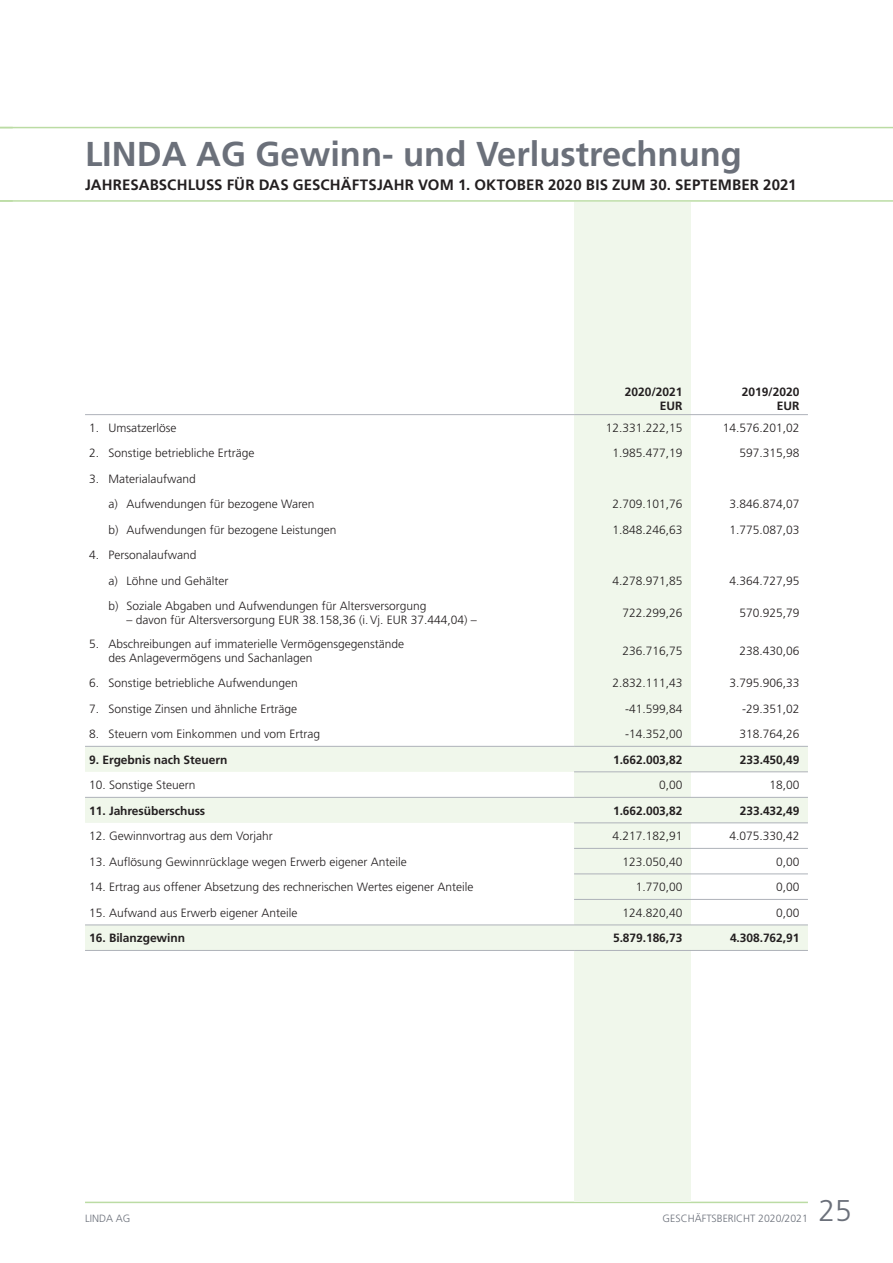
<style>
.page{position:relative;width:893px;height:1263px;background:#fff}
.page>*{position:absolute;margin:0;border:0;box-sizing:border-box;transform-origin:0 0}
.t1{font:700 34.5px "Frutiger LT Pro";color:#6b707a}
.t2{font:300 30px "Frutiger LT Pro";color:#6b707a}
.t3{font:700 15px "Frutiger LT Pro";letter-spacing:.01em;color:#231f20}
.t4{font:300 12px/25.5px "Frutiger LT Pro";color:#231f20}
.t5{font:700 12px/14.4px "Frutiger LT Pro";letter-spacing:-.005em;color:#231f20;text-align:right}
.t6{font:300 10.5px "Frutiger LT Pro";color:#6b707a}
</style>
<div class="page">
<hr style="left:85px;top:1201px;width:723px;height:2px;background:#bbdca4">
<hr style="left:0;top:127px;width:893px;height:1px;background:#bbdca4">
<hr style="left:0;top:200px;width:893px;height:2px;background:#bbdca4">
<div style="left:574px;top:202px;width:117px;height:999px;background:#f0f7eb"></div>
<svg style="left:85px;top:745px;width:723px;height:205px"></svg>
<hr style="left:85px;top:797px;width:489px;height:1px;background:#aeb2b9">
<hr style="left:85px;top:924px;width:489px;height:1px;background:#aeb2b9">
<hr style="left:85px;top:414px;width:489px;height:1px;background:#aeb2b9">
<hr style="left:574px;top:414px;width:117px;height:1px;background:#aeb2b9">
<hr style="left:691px;top:414px;width:117px;height:1px;background:#aeb2b9">
<hr style="left:85px;top:746px;width:489px;height:1px;background:#aeb2b9">
<hr style="left:574px;top:746px;width:117px;height:1px;background:#aeb2b9">
<hr style="left:691px;top:746px;width:117px;height:1px;background:#aeb2b9">
<hr style="left:85px;top:950px;width:489px;height:1px;background:#aeb2b9">
<hr style="left:574px;top:950px;width:117px;height:1px;background:#aeb2b9">
<hr style="left:691px;top:950px;width:117px;height:1px;background:#aeb2b9">
<hr style="left:574px;top:771px;width:117px;height:1px;background:#aeb2b9">
<hr style="left:691px;top:771px;width:117px;height:1px;background:#aeb2b9">
<hr style="left:574px;top:797px;width:117px;height:1px;background:#aeb2b9">
<hr style="left:691px;top:797px;width:117px;height:1px;background:#aeb2b9">
<hr style="left:574px;top:822px;width:117px;height:1px;background:#aeb2b9">
<hr style="left:691px;top:822px;width:117px;height:1px;background:#aeb2b9">
<hr style="left:574px;top:848px;width:117px;height:1px;background:#aeb2b9">
<hr style="left:691px;top:848px;width:117px;height:1px;background:#aeb2b9">
<hr style="left:574px;top:873px;width:117px;height:1px;background:#aeb2b9">
<hr style="left:691px;top:873px;width:117px;height:1px;background:#aeb2b9">
<hr style="left:574px;top:899px;width:117px;height:1px;background:#aeb2b9">
<hr style="left:691px;top:899px;width:117px;height:1px;background:#aeb2b9">
<hr style="left:574px;top:924px;width:117px;height:1px;background:#aeb2b9">
<hr style="left:691px;top:924px;width:117px;height:1px;background:#aeb2b9">
<h1 class="t1" style="left:85px;top:133px;width:658px">LINDA AG Gewinn- und Verlustrechnung</h1>
<p class="t3" style="left:85px;top:176px;width:21px">Jahre</p>
<p class="t3" style="left:130px;top:176px;width:269px">sabsch luss für das Gesch äftsjahr</p>
<p class="t3" style="left:418px;top:176px;width:68px">vom 1. Okt</p>
<p class="t3" style="left:505px;top:176px;width:16px">ober</p>
<p class="t3" style="left:548px;top:176px;width:138px">2020 bis zum 30. September</p>
<p class="t3" style="left:763px;top:176px;width:35px">2021</p>
<p class="t5" style="left:625px;top:385px;width:59px">2020/2021<br>EUR</p>
<p class="t5" style="left:742px;top:385px;width:59px">2019/2020<br>EUR</p>
<p class="t4" style="left:89px;top:415px;width:89px">1. Umsatzerlöse</p>
<p class="t4" style="left:606px;top:415px;width:78px">12.331.222,15</p>
<p class="t4" style="left:723px;top:415px;width:78px">14.576.201,02</p>
<p class="t4" style="left:89px;top:441px;width:167px">2. Sonstige betriebliche Erträge</p>
<p class="t4" style="left:612px;top:441px;width:72px">1.985.477,19</p>
<p class="t4" style="left:739px;top:441px;width:62px">597.315,98</p>
<p class="t4" style="left:108px;top:466px;width:208px;text-indent:-19px">3. Materialaufwand<br>a) Aufwendungen für bezogene Waren</p>
<p class="t4" style="left:612px;top:492px;width:72px">2.709.101,76</p>
<p class="t4" style="left:729px;top:492px;width:72px">3.846.874,07</p>
<p class="t4" style="left:108px;top:517px;width:230px">b) Aufwendungen für bezogene Leistungen</p>
<p class="t4" style="left:612px;top:517px;width:72px">1.848.246,63</p>
<p class="t4" style="left:729px;top:517px;width:72px">1.775.087,03</p>
<p class="t4" style="left:108px;top:543px;width:122px;text-indent:-19px">4. Personalaufwand<br>a) Löhne und Gehälter</p>
<p class="t4" style="left:612px;top:568px;width:72px">4.278.971,85</p>
<p class="t4" style="left:729px;top:568px;width:72px">4.364.727,95</p>
<p class="t4" style="left:108px;top:593px;width:320px">b) Soziale Abgaben und Aufwendungen für Altersversorgung</p>
<p class="t4" style="left:126px;top:607px;width:352px">– davon für Altersversorgung EUR 38.158,36 (i.Vj. EUR 37.444,04) –</p>
<p class="t4" style="left:622px;top:600px;width:62px">722.299,26</p>
<p class="t4" style="left:739px;top:600px;width:62px">570.925,79</p>
<p class="t4" style="left:108px;top:637px;width:297px;line-height:14.4px;text-indent:-19px">5. Abschreibungen auf immaterielle Vermögensgegenstände des Anlagevermögens und Sachanlagen</p>
<p class="t4" style="left:622px;top:638px;width:62px">236.716,75</p>
<p class="t4" style="left:739px;top:638px;width:62px">238.430,06</p>
<p class="t4" style="left:89px;top:670px;width:210px">6. Sonstige betriebliche Aufwendungen</p>
<p class="t4" style="left:612px;top:670px;width:72px">2.832.111,43</p>
<p class="t4" style="left:729px;top:670px;width:72px">3.795.906,33</p>
<p class="t4" style="left:89px;top:696px;width:209px">7. Sonstige Zinsen und ähnliche Erträge</p>
<p class="t4" style="left:625px;top:696px;width:59px">-41.599,84</p>
<p class="t4" style="left:742px;top:696px;width:59px">-29.351,02</p>
<p class="t4" style="left:89px;top:721px;width:232px">8. Steuern vom Einkommen und vom Ertrag</p>
<p class="t4" style="left:625px;top:721px;width:59px">-14.352,00</p>
<p class="t4" style="left:739px;top:721px;width:62px">318.764,26</p>
<p class="t5" style="left:89px;top:752px;width:140px">9. Ergebnis nach Steuern</p>
<p class="t5" style="left:613px;top:752px;width:71px">1.662.003,82</p>
<p class="t5" style="left:740px;top:752px;width:61px">233.450,49</p>
<p class="t4" style="left:89px;top:772px;width:108px">10. Sonstige Steuern</p>
<p class="t4" style="left:659px;top:772px;width:25px">0,00</p>
<p class="t4" style="left:769px;top:772px;width:32px">18,00</p>
<p class="t5" style="left:89px;top:803px;width:117px">11. Jahresüberschuss</p>
<p class="t5" style="left:613px;top:803px;width:71px">1.662.003,82</p>
<p class="t5" style="left:740px;top:803px;width:61px">233.432,49</p>
<p class="t4" style="left:89px;top:823px;width:185px">12. Gewinnvortrag aus dem Vorjahr</p>
<p class="t4" style="left:612px;top:823px;width:72px">4.217.182,91</p>
<p class="t4" style="left:729px;top:823px;width:72px">4.075.330,42</p>
<p class="t4" style="left:89px;top:849px;width:319px">13. Auflösung Gewinnrücklage wegen Erwerb eigener Anteile</p>
<p class="t4" style="left:622px;top:849px;width:62px">123.050,40</p>
<p class="t4" style="left:776px;top:849px;width:25px">0,00</p>
<p class="t4" style="left:89px;top:874px;width:386px">14. Ertrag aus offener Absetzung des rechnerischen Wertes eigener Anteile</p>
<p class="t4" style="left:636px;top:874px;width:48px">1.770,00</p>
<p class="t4" style="left:776px;top:874px;width:25px">0,00</p>
<p class="t4" style="left:89px;top:900px;width:210px">15. Aufwand aus Erwerb eigener Anteile</p>
<p class="t4" style="left:622px;top:900px;width:62px">124.820,40</p>
<p class="t4" style="left:776px;top:900px;width:25px">0,00</p>
<p class="t5" style="left:89px;top:931px;width:97px">16. Bilanzgewinn</p>
<p class="t5" style="left:613px;top:931px;width:71px">5.879.186,73</p>
<p class="t5" style="left:730px;top:931px;width:71px">4.308.762,91</p>
<p class="t6" style="left:85px;top:1212px;width:47px">LINDA AG</p>
<p class="t6" style="left:663px;top:1212px;width:147px">GESCHÄFTSBERICHT 2020/2021</p>
<h2 class="t2" style="left:819px;top:1193px;width:35px">25</h2>
</div>
